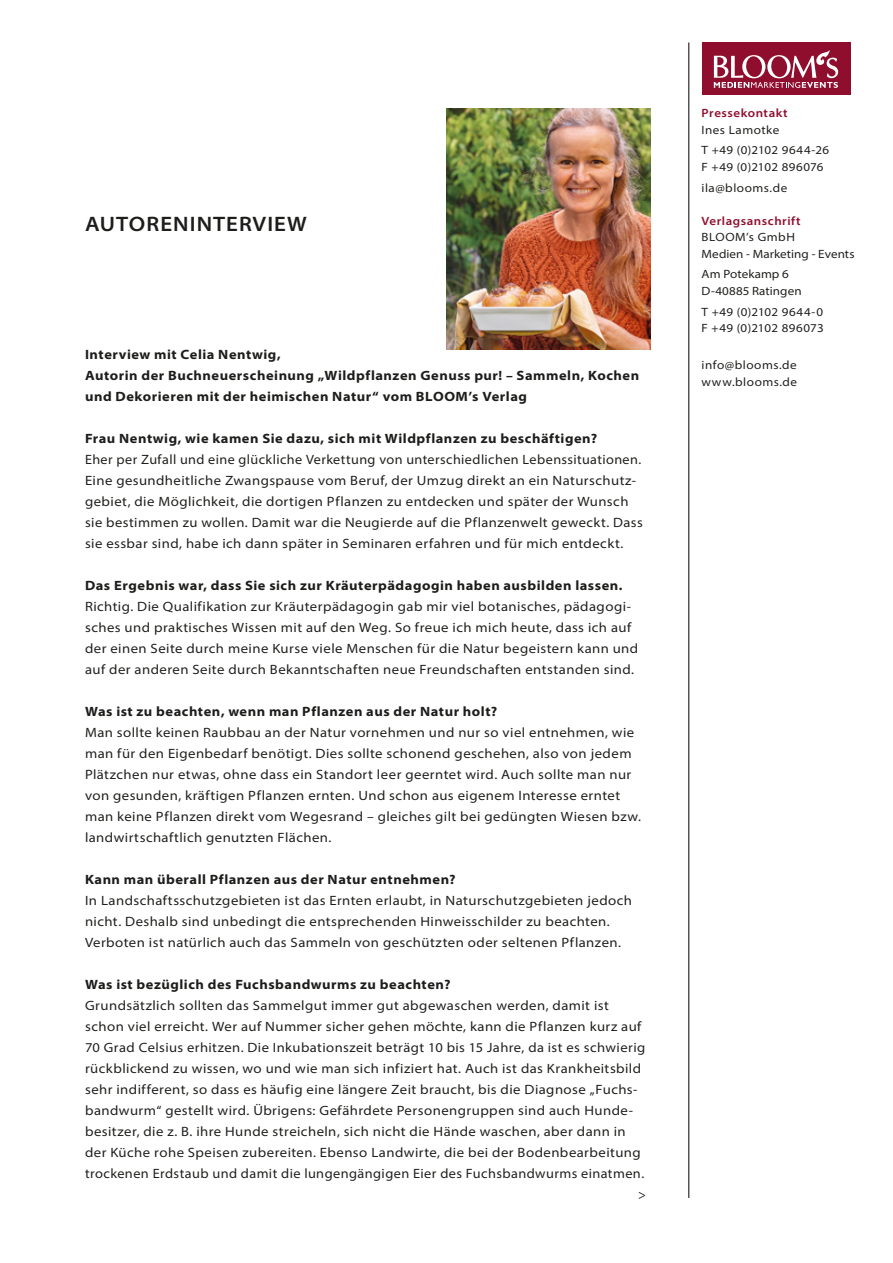
<style>
.page{position:relative;width:893px;height:1263px;background:#fff}
.page>*{position:absolute;margin:0;border:0;box-sizing:border-box;transform-origin:0 0}
.t1{font:600 semi-expanded 21px "Myriad Pro";letter-spacing:.05em;color:#1d1d1b}
.t2{font:semi-expanded 13.5px/21px "Myriad Pro";letter-spacing:.035em;color:#1d1d1b}
.t3{font:700 semi-expanded 13.5px/21px "Myriad Pro";letter-spacing:.04em;color:#1d1d1b}
.t4{font:semi-expanded 13.5px/21px "Myriad Pro";letter-spacing:.035em;color:#1d1d1b;scale:.96 1}
.t5{font:semi-expanded 12px/20.7px "Myriad Pro";letter-spacing:.025em;color:#1d1d1b}
.t6{font:600 semi-expanded 12px "Myriad Pro";letter-spacing:.045em;color:#900e2d}
.t7{font:semi-expanded 12px/16.5px "Myriad Pro";letter-spacing:.045em;color:#1d1d1b}
.t8{font:semi-expanded 12px/16.5px "Myriad Pro";letter-spacing:.005em;color:#1d1d1b}
</style>
<div class="page">
<hr style="left:688px;top:43px;width:1px;height:1155px;background:#000">
<div style="left:702px;top:43px;width:148px;height:52px;background:#900e2d"></div>
<svg style="left:714px;top:50px;width:124px;height:38px"></svg>
<img style="left:446px;top:108px;width:204px;height:241px">
<h1 class="t1" style="left:85px;top:210px;width:223px">AUTORENINTERVIEW</h1>
<p class="t3" style="left:85px;top:343px;width:556px">Interview mit Celia Nentwig,<br>Autorin der Buchneuerscheinung „Wildpflanzen Genuss pur! – Sammeln, Kochen und Dekorieren mit der heimischen Natur“ vom BLOOM’s Verlag</p>
<p class="t3" style="left:85px;top:428px;width:514px">Frau Nentwig, wie kamen Sie dazu, sich mit Wildpflanzen zu beschäftigen?</p>
<p class="t4" style="left:85px;top:449px;width:583px">Eher per Zufall und eine glückliche Verkettung von unterschiedlichen Lebenssituationen.<br>Eine gesundheitliche Zwangspause vom Beruf, der Umzug direkt an ein Naturschutz&shy;gebiet, die Möglichkeit, die dortigen Pflanzen zu entdecken und später der Wunsch sie bestimmen zu wollen. Damit war die Neugierde auf die Pflanzenwelt geweckt. Dass sie essbar sind, habe ich dann später in Seminaren erfahren und für mich entdeckt.</p>
<p class="t3" style="left:85px;top:574px;width:539px">Das Ergebnis war, dass Sie sich zur Kräuterpädagogin haben ausbilden lassen.</p>
<p class="t2" style="left:85px;top:596px;width:555px">Richtig. Die Qualifikation zur Kräuterpädagogin gab mir viel botanisches, pädagogi&shy;sches und praktisches Wissen mit auf den Weg. So freue ich mich heute, dass ich auf der einen Seite durch meine Kurse viele Menschen für die Natur begeistern kann und auf der anderen Seite durch Bekanntschaften neue Freundschaften entstanden sind.</p>
<p class="t3" style="left:85px;top:701px;width:414px">Was ist zu beachten, wenn man Pflanzen aus der Natur holt?</p>
<p class="t2" style="left:85px;top:722px;width:558px">Man sollte keinen Raubbau an der Natur vornehmen und nur so viel entnehmen, wie man für den Eigenbedarf benötigt. Dies sollte schonend geschehen, also von jedem Plätzchen nur etwas, ohne dass ein Standort leer geerntet wird. Auch sollte man nur von gesunden, kräftigen Pflanzen ernten. Und schon aus eigenem Interesse erntet man keine Pflanzen direkt vom Wegesrand – gleiches gilt bei gedüngten Wiesen bzw. landwirtschaftlich genutzten Flächen.</p>
<p class="t3" style="left:85px;top:869px;width:372px">Kann man überall Pflanzen aus der Natur entnehmen?</p>
<p class="t2" style="left:85px;top:890px;width:549px">In Landschaftsschutzgebieten ist das Ernten erlaubt, in Naturschutzgebieten jedoch nicht. Deshalb sind unbedingt die entsprechenden Hinweisschilder zu beachten.<br>Verboten ist natürlich auch das Sammeln von geschützten oder seltenen Pflanzen.</p>
<p class="t3" style="left:85px;top:974px;width:367px">Was ist bezüglich des Fuchsbandwurms zu beachten?</p>
<p class="t2" style="left:85px;top:995px;width:525px">Grundsätzlich sollten das Sammelgut immer gut abgewaschen werden, damit ist</p>
<p class="t2" style="left:85px;top:1016px;width:558px">schon viel erreicht. Wer auf Nummer sicher gehen möchte, kann die Pflanzen kurz auf</p>
<p class="t2" style="left:85px;top:1037px;width:562px">70 Grad Celsius erhitzen. Die Inkubationszeit beträgt 10 bis 15 Jahre, da ist es schwierig</p>
<p class="t2" style="left:85px;top:1058px;width:558px">rückblickend zu wissen, wo und wie man sich infiziert hat. Auch ist das Krankheitsbild</p>
<p class="t2" style="left:85px;top:1079px;width:554px">sehr indifferent, so dass es häufig eine längere Zeit braucht, bis die Diagnose „Fuchs-</p>
<p class="t2" style="left:85px;top:1100px;width:549px">bandwurm“ gestellt wird. Übrigens: Gefährdete Personengruppen sind auch Hunde-</p>
<p class="t2" style="left:85px;top:1121px;width:542px">besitzer, die z. B. ihre Hunde streicheln, sich nicht die Hände waschen, aber dann in</p>
<p class="t2" style="left:85px;top:1142px;width:557px">der Küche rohe Speisen zubereiten. Ebenso Landwirte, die bei der Bodenbearbeitung</p>
<p class="t2" style="left:85px;top:1163px;width:561px">trockenen Erdstaub und damit die lungengängigen Eier des Fuchsbandwurms einatmen.</p>
<p class="t2" style="left:638px;top:1184px;width:9px">&gt;</p>
<p class="t6" style="left:702px;top:105px;width:88px">Pressekontakt</p>
<p class="t5" style="left:702px;top:119px;width:129px">Ines Lamotke<br>T +49 (0)2102 9644-26</p>
<p class="t5" style="left:702px;top:156px;width:123px">F +49 (0)2102 896076 ila@blooms.de</p>
<p class="t6" style="left:702px;top:213px;width:100px">Verlagsanschrift</p>
<p class="t5" style="left:702px;top:228px;width:154px;line-height:16.5px">BLOOM’s GmbH<br>Medien - Marketing - Events</p>
<p class="t8" style="left:702px;top:266px;width:102px">Am Potekamp 6<br>D-40885 Ratingen</p>
<p class="t5" style="left:702px;top:303px;width:124px;line-height:16.5px">T +49 (0)2102 9644-0<br>F +49 (0)2102 896073</p>
<p class="t7" style="left:702px;top:357px;width:97px">info@blooms.de www.blooms.de</p>
</div>
